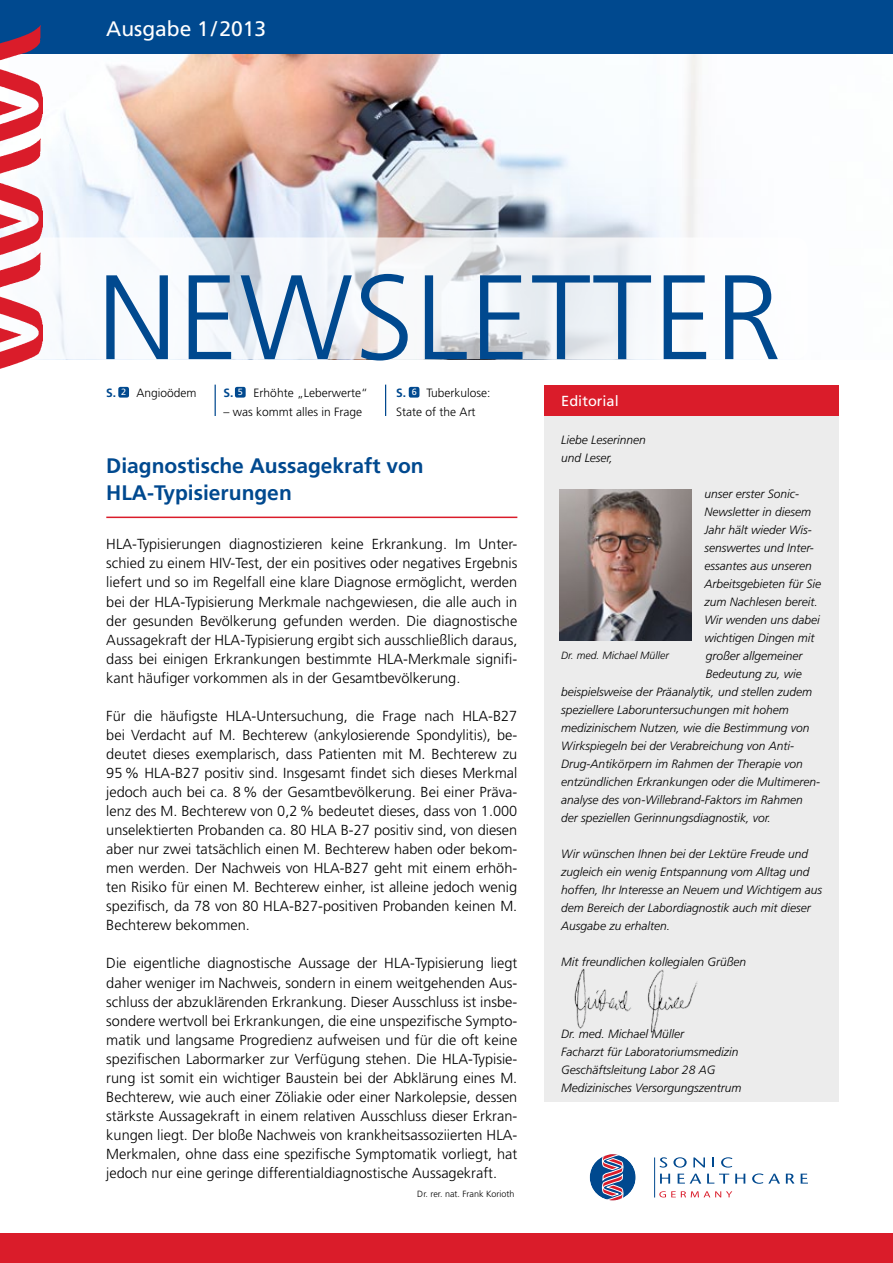
<style>
.page{position:relative;width:893px;height:1263px;background:#fff}
.page>*{position:absolute;margin:0;border:0;box-sizing:border-box;transform-origin:0 0}
.t1{font:300 120px "Frutiger";letter-spacing:.01em;color:#00498f}
.t2{font:700 21px/27px "Frutiger";color:#00498f}
.t3{font:21px "Frutiger";color:#fff}
.t4{font:300 14.55px/19px "Frutiger";color:#000;text-align:justify}
.t5{font:14.55px "Frutiger";color:#fff}
.t6{font:italic 300 12px/18px "Frutiger";color:#000}
.t7{font:300 12px/19px "Frutiger";color:#000}
.t8{font:italic 300 10.5px "Frutiger";color:#000}
.t9{font:300 9px "Frutiger";color:#000}
.t10{font:9px "Frutiger";color:#fff}
.s1{font-weight:700;color:#00498f}
</style>
<div class="page">
<div style="left:409px;top:387px;width:10px;height:11px;background:#00498f;border-radius:2px"></div>
<div style="left:235px;top:387px;width:11px;height:11px;background:#00498f;border-radius:2px"></div>
<hr style="left:215px;top:385px;width:1px;height:31px;background:#00498f">
<hr style="left:385px;top:385px;width:1px;height:31px;background:#00498f">
<div style="left:118px;top:387px;width:11px;height:11px;background:#00498f;border-radius:2px"></div>
<hr style="left:106px;top:517px;width:411px;height:1px;background:#da1c2a">
<div style="left:0;top:1233px;width:893px;height:30px;background:#da1c2a"></div>
<img style="left:42px;top:53px;width:851px;height:184px">
<div style="left:0;top:0;width:893px;height:53px;background:#00498f"></div>
<svg style="left:0;top:237px;width:808px;height:122px;fill:#f6f9fc"></svg>
<hr style="left:654px;top:1157px;width:1px;height:40px;background:#00498f">
<svg style="left:589px;top:1154px;width:47px;height:46px"></svg>
<svg style="left:659px;top:1157px;width:8px;height:10px"></svg>
<svg style="left:673px;top:1157px;width:14px;height:10px"></svg>
<svg style="left:693px;top:1157px;width:12px;height:10px"></svg>
<svg style="left:712px;top:1157px;width:2px;height:10px"></svg>
<svg style="left:721px;top:1157px;width:11px;height:10px"></svg>
<svg style="left:660px;top:1173px;width:10px;height:10px"></svg>
<svg style="left:678px;top:1173px;width:23px;height:10px"></svg>
<svg style="left:707px;top:1173px;width:22px;height:10px"></svg>
<svg style="left:735px;top:1173px;width:10px;height:10px"></svg>
<svg style="left:752px;top:1173px;width:28px;height:11px"></svg>
<svg style="left:786px;top:1173px;width:8px;height:11px"></svg>
<svg style="left:801px;top:1173px;width:7px;height:10px"></svg>
<svg style="left:659px;top:1191px;width:73px;height:6px"></svg>
<img style="left:0;top:25px;width:42px;height:344px">
<div style="left:544px;top:385px;width:295px;height:717px;background:#ececec"></div>
<div style="left:544px;top:385px;width:295px;height:31px;background:#da1c2a"></div>
<img style="left:560px;top:489px;width:132px;height:151px">
<img style="left:574px;top:969px;width:124px;height:64px">
<h2 class="t3" style="left:106px;top:16px;width:161px">Ausgabe 1/2013</h2>
<h1 class="t1" style="left:97px;top:250px;width:434px">NEWSLetter</h1>
<p class="t5" style="left:561px;top:392px;width:59px">Editorial</p>
<p class="t6" style="left:561px;top:431px;width:86px">Liebe Leserinnen und Leser,</p>
<p class="t6" style="left:704px;top:485px;width:96px">unser erster Sonic-</p>
<p class="t6" style="left:704px;top:503px;width:108px">Newsletter in diesem</p>
<p class="t6" style="left:704px;top:521px;width:109px">Jahr hält wieder Wis-</p>
<p class="t6" style="left:704px;top:539px;width:111px">senswertes und Inter-</p>
<p class="t6" style="left:704px;top:557px;width:109px">essantes aus unseren</p>
<p class="t6" style="left:704px;top:575px;width:118px">Arbeitsgebieten für Sie</p>
<p class="t6" style="left:704px;top:593px;width:115px">zum Nachlesen bereit.</p>
<p class="t6" style="left:704px;top:611px;width:117px">Wir wenden uns dabei</p>
<p class="t6" style="left:704px;top:629px;width:112px">wichtigen Dingen mit</p>
<p class="t6" style="left:706px;top:647px;width:98px">großer allgemeiner</p>
<p class="t6" style="left:706px;top:665px;width:98px">Bedeutung zu, wie</p>
<p class="t6" style="left:561px;top:683px;width:252px">beispielsweise der Präanalytik, und stellen zudem</p>
<p class="t6" style="left:561px;top:701px;width:229px">speziellere Laboruntersuchungen mit hohem</p>
<p class="t6" style="left:561px;top:719px;width:250px">medizinischem Nutzen, wie die Bestimmung von</p>
<p class="t6" style="left:561px;top:737px;width:234px">Wirkspiegeln bei der Verabreichung von Anti-</p>
<p class="t6" style="left:561px;top:755px;width:243px">Drug-Antikörpern im Rahmen der Therapie von</p>
<p class="t6" style="left:561px;top:773px;width:259px">entzündlichen Erkrankungen oder die Multimeren-</p>
<p class="t6" style="left:561px;top:791px;width:243px">analyse des von-Willebrand-Faktors im Rahmen</p>
<p class="t6" style="left:561px;top:809px;width:211px">der speziellen Gerinnungsdiagnostik, vor.</p>
<p class="t6" style="left:561px;top:845px;width:262px">Wir wünschen Ihnen bei der Lektüre Freude und zugleich ein wenig Entspannung vom Alltag und hoffen, Ihr Interesse an Neuem und Wichtigem aus dem Bereich der Labordiagnostik auch mit dieser Ausgabe zu erhalten.</p>
<p class="t6" style="left:561px;top:953px;width:186px">Mit freundlichen kollegialen Grüßen</p>
<p class="t7" style="left:106px;top:383px;width:92px"><span class="s1">S.</span> Angioödem</p>
<p class="t7" style="left:224px;top:383px;width:146px"><span class="s1">S.</span> Erhöhte „Leberwerte“</p>
<p class="t10" style="left:412px;top:387px;width:7px">6</p>
<p class="t7" style="left:224px;top:402px;width:140px">– was kommt alles in Frage</p>
<p class="t7" style="left:396px;top:383px;width:96px"><span class="s1">S.</span> Tuberkulose:<br>State of the Art</p>
<p class="t10" style="left:121px;top:387px;width:7px">2</p>
<p class="t10" style="left:238px;top:387px;width:7px">5</p>
<h2 class="t2" style="left:106px;top:452px;width:319px">Diagnostische Aussagekraft von<br>HLA-Typisierungen</h2>
<p class="t4" style="left:106px;top:535px;width:413px">HLA-Typisierungen diagnostizieren keine Erkrankung. Im Unter&shy;schied zu einem HIV-Test, der ein positives oder negatives Ergebnis liefert und so im Regelfall eine klare Diagnose ermöglicht, werden bei der HLA-Typisierung Merkmale nachgewiesen, die alle auch in der gesunden Bevölkerung gefunden werden. Die diagnostische Aussagekraft der HLA-Typisierung ergibt sich ausschließlich daraus, dass bei einigen Erkrankungen bestimmte HLA-Merkmale signifi&shy;kant häufiger vorkommen als in der Gesamtbevölkerung.</p>
<p class="t4" style="left:106px;top:706px;width:413px">Für die häufigste HLA-Untersuchung, die Frage nach HLA-B27 bei Verdacht auf M. Bechterew (ankylosierende Spondylitis), be&shy;deutet dieses exemplarisch, dass Patienten mit M. Bechterew zu 95 % HLA-B27 positiv sind. Insgesamt findet sich dieses Merkmal jedoch auch bei ca. 8 % der Gesamtbevölkerung. Bei einer Präva&shy;lenz des M. Bechterew von 0,2 % bedeutet dieses, dass von 1.000 unselektierten Probanden ca. 80 HLA B-27 positiv sind, von diesen aber nur zwei tatsächlich einen M. Bechterew haben oder bekom&shy;men werden. Der Nachweis von HLA-B27 geht mit einem erhöh&shy;ten Risiko für einen M. Bechterew einher, ist alleine jedoch wenig spezifisch, da 78 von 80 HLA-B27-positiven Probanden keinen M.<br>Bechterew bekommen.</p>
<p class="t4" style="left:106px;top:954px;width:413px">Die eigentliche diagnostische Aussage der HLA-Typisierung liegt daher weniger im Nachweis, sondern in einem weitgehenden Aus&shy;schluss der abzuklärenden Erkrankung. Dieser Ausschluss ist insbe&shy;sondere wertvoll bei Erkrankungen, die eine unspezifische Sympto&shy;matik und langsame Progredienz aufweisen und für die oft keine spezifischen Labormarker zur Verfügung stehen. Die HLA-Typisie&shy;rung ist somit ein wichtiger Baustein bei der Abklärung eines M.<br>Bechterew, wie auch einer Zöliakie oder einer Narkolepsie, dessen stärkste Aussagekraft in einem relativen Ausschluss dieser Erkran&shy;kungen liegt. Der bloße Nachweis von krankheitsassoziierten HLA-Merkmalen, ohne dass eine spezifische Symptomatik vorliegt, hat jedoch nur eine geringe differentialdiagnostische Aussagekraft.</p>
<p class="t9" style="left:417px;top:1189px;width:99px">Dr. rer. nat. Frank Korioth</p>
<p class="t8" style="left:561px;top:649px;width:109px">Dr. med. Michael Müller</p>
<p class="t6" style="left:561px;top:1025px;width:182px">Dr. med. Michael Müller<br>Facharzt für Laboratoriumsmedizin<br>Geschäftsleitung Labor 28 AG<br>Medizinisches Versorgungszentrum</p>
</div>
